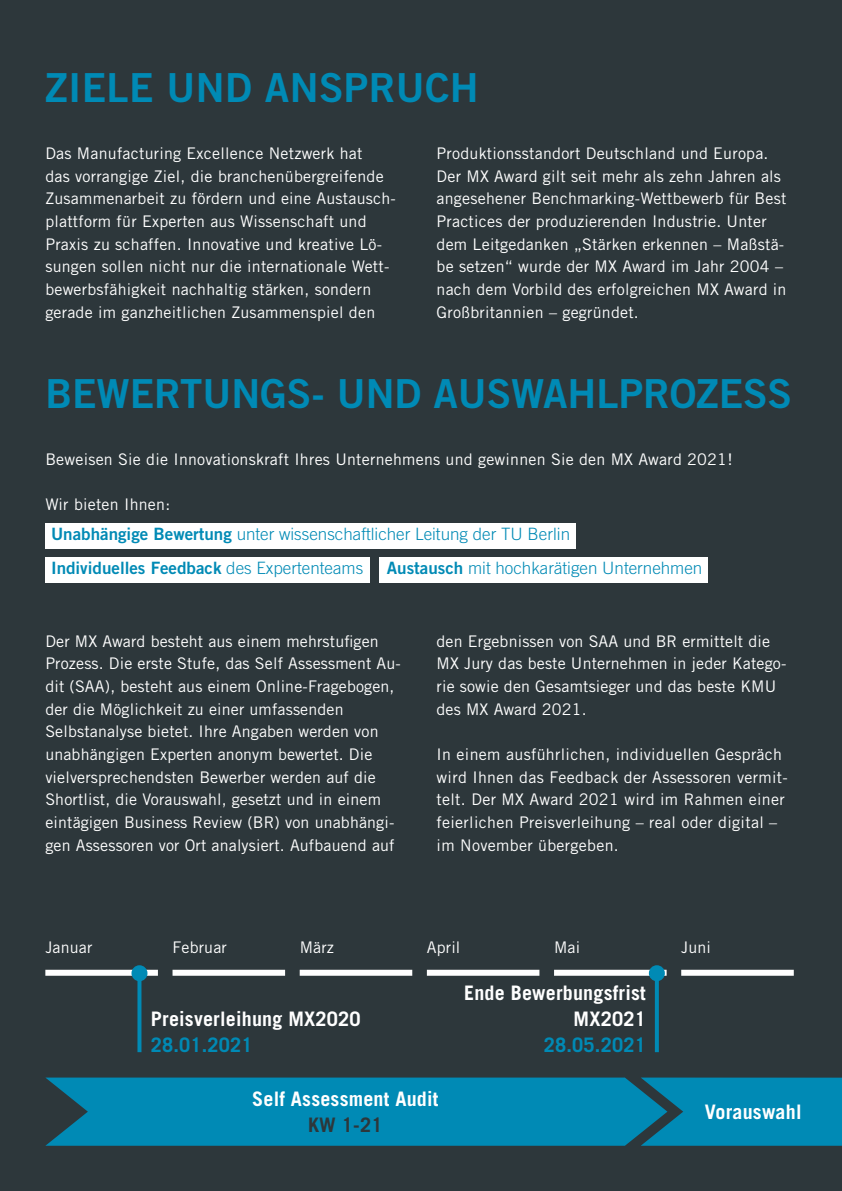
<style>
.page{position:relative;width:842px;height:1191px;background:#2d373b}
.page>*{position:absolute;margin:0;border:0;box-sizing:border-box;transform-origin:0 0}
.Überschrift_Motto{font:40px "Trade Gothic LT Pro Bd 2";color:#008ab5}
.TG_NORMAL_9{font:700 20px/26px "Trade Gothic LT Pro";letter-spacing:.01em;color:#fff;text-align:right}
.TG_NORMAL_9-2{font:700 20px "Trade Gothic LT Pro";letter-spacing:.01em;color:#008ab5}
.TG_NORMAL_9-3{font:700 20px "Trade Gothic LT Pro";color:#2d373b}
.t1{font:300 17px "Trade Gothic LT Pro";color:#008ab5}
.t2{font:17px "Trade Gothic LT Pro Bd 2";color:#008ab5}
.TG_NORMAL_9-4{font:16px/22.6px "Trade Gothic LT Pro";letter-spacing:.015em;color:#fff}
.s1{font-family:"Trade Gothic LT Pro Bd 2";font-weight:400}
.s2{font-family:"Trade Gothic LT Pro";font-weight:300}
</style>
<div class="page">
<div style="left:45px;top:523px;width:531px;height:26px;background:#fff"></div>
<div style="left:45px;top:557px;width:663px;height:26px;background:#fff"></div>
<div style="left:371px;top:551px;width:8px;height:33px;background:#2d373b"></div>
<div style="left:173px;top:969px;width:112px;height:6px;background:#fff"></div>
<div style="left:681px;top:969px;width:113px;height:6px;background:#fff"></div>
<div style="left:554px;top:969px;width:113px;height:6px;background:#fff"></div>
<div style="left:427px;top:969px;width:112px;height:6px;background:#fff"></div>
<div style="left:300px;top:969px;width:112px;height:6px;background:#fff"></div>
<div style="left:45px;top:969px;width:113px;height:6px;background:#fff"></div>
<svg style="left:137px;top:981px;width:4px;height:69px"></svg>
<div style="left:131px;top:965px;width:16px;height:16px;background:#008ab5;border-radius:50%"></div>
<div style="left:45px;top:1077px;width:596px;height:68px;background:#008ab5"></div>
<svg style="left:641px;top:1077px;width:201px;height:68px;background:#0383ab"></svg>
<svg style="left:655px;top:981px;width:4px;height:69px"></svg>
<div style="left:649px;top:965px;width:16px;height:16px;background:#008ab5;border-radius:50%"></div>
<p class="Überschrift_Motto" style="left:45px;top:63px;width:435px">ZIELE UND ANSPRUCH</p>
<p class="TG_NORMAL_9-4" style="left:45px;top:142px;width:352px">Das Manufacturing Excellence Netzwerk hat<br>das vorrangige Ziel, die branchenübergreifende Zusammenarbeit zu fördern und eine Austausch&shy;plattform für Experten aus Wissenschaft und Praxis zu schaffen. Innovative und kreative Lö&shy;sungen sollen nicht nur die internationale Wett&shy;bewerbsfähigkeit nachhaltig stärken, sondern gerade im ganzheitlichen Zusammenspiel den</p>
<p class="TG_NORMAL_9-4" style="left:437px;top:142px;width:351px">Produktionsstandort Deutschland und Europa.<br>Der MX Award gilt seit mehr als zehn Jahren als angesehener Benchmarking-Wettbewerb für Best Practices der produzierenden Industrie. Unter dem Leitgedanken „Stärken erkennen – Maßstä&shy;be setzen“ wurde der MX Award im Jahr 2004 – nach dem Vorbild des erfolgreichen MX Award in Großbritannien – gegründet.</p>
<p class="Überschrift_Motto" style="left:45px;top:369px;width:748px">BEWERTUNGS- UND AUSWAHLPROZESS</p>
<p class="TG_NORMAL_9-4" style="left:45px;top:448px;width:689px">Beweisen Sie die Innovationskraft Ihres Unternehmens und gewinnen Sie den MX Award 2021!</p>
<p class="TG_NORMAL_9-4" style="left:45px;top:493px;width:126px">Wir bieten Ihnen:</p>
<p class="t1" style="left:51px;top:523px;width:521px"><span class="s1">Unabhängige Bewertung</span> unter wissenschaftlicher Leitung der TU Berlin</p>
<p class="t2" style="left:51px;top:557px;width:314px">Individuelles Feedback <span class="s2">des Expertenteams</span></p>
<p class="t1" style="left:387px;top:558px;width:317px"><span class="s1">Austausch</span> mit hochkarätigen Unternehmen</p>
<p class="TG_NORMAL_9-4" style="left:45px;top:629px;width:357px">Der MX Award besteht aus einem mehrstufigen Prozess. Die erste Stufe, das Self Assessment Au&shy;dit (SAA), besteht aus einem Online-Fragebogen, der die Möglichkeit zu einer umfassenden Selbstanalyse bietet. Ihre Angaben werden von unabhängigen Experten anonym bewertet. Die vielversprechendsten Bewerber werden auf die Shortlist, die Vorauswahl, gesetzt und in einem eintägigen Business Review (BR) von unabhängi&shy;gen Assessoren vor Ort analysiert. Aufbauend auf</p>
<p class="TG_NORMAL_9-4" style="left:437px;top:629px;width:351px">den Ergebnissen von SAA und BR ermittelt die MX Jury das beste Unternehmen in jeder Katego&shy;rie sowie den Gesamtsieger und das beste KMU des MX Award 2021.</p>
<p class="TG_NORMAL_9-4" style="left:437px;top:743px;width:353px">In einem ausführlichen, individuellen Gespräch wird Ihnen das Feedback der Assessoren vermit&shy;telt. Der MX Award 2021 wird im Rahmen einer feierlichen Preisverleihung – real oder digital – im November übergeben.</p>
<p class="TG_NORMAL_9-4" style="left:45px;top:935px;width:49px">Januar</p>
<p class="TG_NORMAL_9-4" style="left:173px;top:935px;width:56px">Februar</p>
<p class="TG_NORMAL_9-4" style="left:300px;top:935px;width:36px">März</p>
<p class="TG_NORMAL_9-4" style="left:427px;top:935px;width:35px">April</p>
<p class="TG_NORMAL_9-4" style="left:554px;top:935px;width:28px">Mai</p>
<p class="TG_NORMAL_9-4" style="left:681px;top:935px;width:31px">Juni</p>
<p class="TG_NORMAL_9" style="left:151px;top:1005px;width:211px">Preisverleihung MX2020</p>
<p class="TG_NORMAL_9-2" style="left:151px;top:1032px;width:103px">28.01.2021</p>
<p class="TG_NORMAL_9" style="left:252px;top:1085px;width:188px">Self Assessment Audit</p>
<p class="TG_NORMAL_9-3" style="left:308px;top:1112px;width:76px">KW 1-21</p>
<p class="TG_NORMAL_9" style="left:464px;top:979px;width:183px">Ende Bewerbungsfrist<br>MX2021</p>
<p class="TG_NORMAL_9-2" style="left:544px;top:1032px;width:103px">28.05.2021</p>
<p class="TG_NORMAL_9" style="left:705px;top:1098px;width:98px">Vorauswahl</p>
</div>
